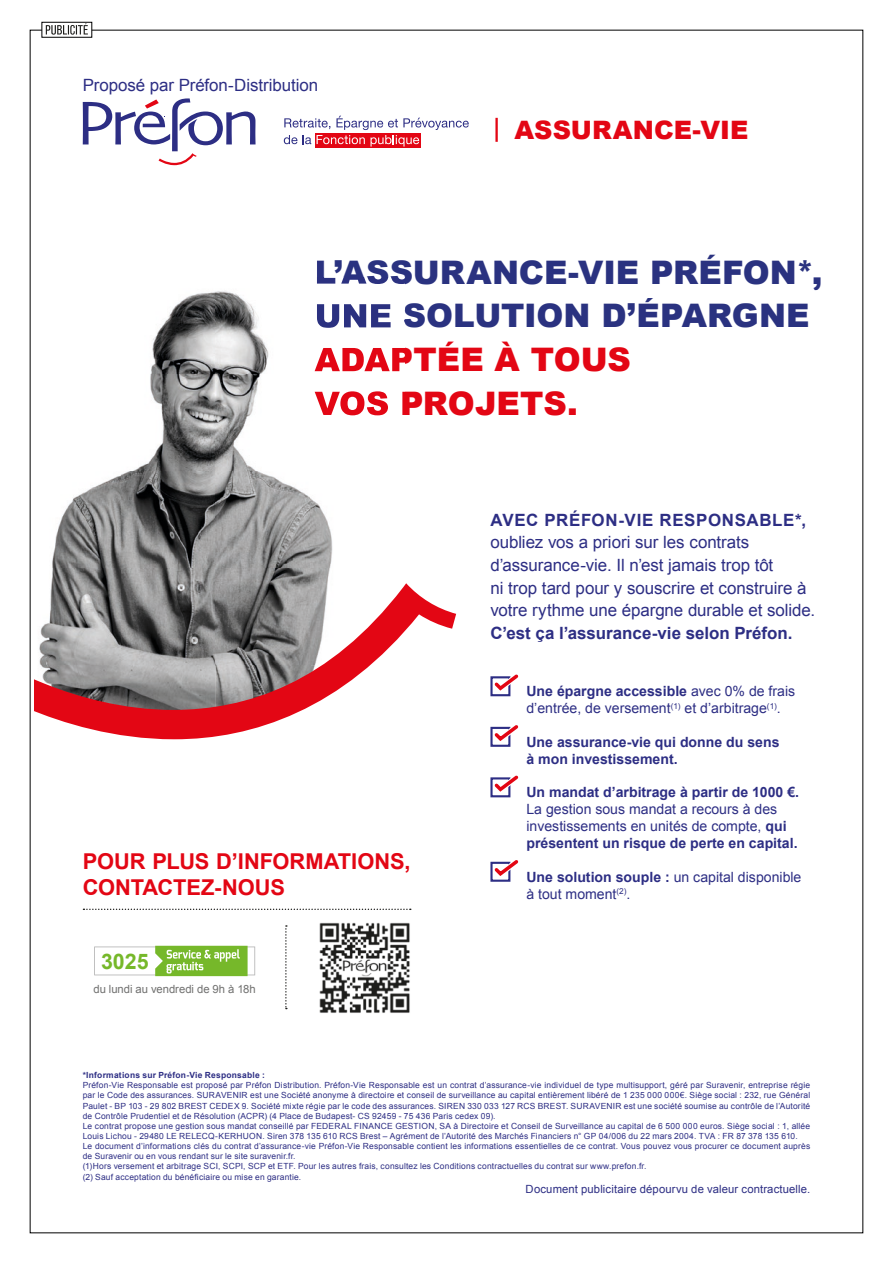
<style>
.page{position:relative;width:893px;height:1263px;background:#fff}
.page>*{position:absolute;margin:0;border:0;box-sizing:border-box;transform-origin:0 0}
.t1{font:900 32.4px/43.8px "Arial";color:#2a3280}
.t2{font:900 25.35px "Arial";color:#e30614}
.t3{font:700 21.9px/25.3px "Arial";letter-spacing:-.005em;color:#e30614}
.t4{font:700 21.45px "Arial";color:#76b82a}
.t5{font:16.95px/22.5px "Arial";letter-spacing:-.005em;color:#2d2e84}
.t6{font:700 14.1px/17px "Arial";color:#2d2e84}
.t7{font:14.1px/17px "Arial";color:#2d2e84}
.t8{font:11.25px "Arial";letter-spacing:.01em;color:#2d2e84}
.t9{font:11.25px "Arial";color:#70706f}
.t10{font:8.4px/10.2px "Arial";letter-spacing:.02em;color:#2d2e84}
.s1{color:#e30614}
.s2{font-weight:700}
.s3{font-weight:400}
</style>
<div class="page">
<svg style="left:285px;top:925px;width:2px;height:84px"></svg>
<svg style="left:83px;top:908px;width:328px;height:2px"></svg>
<svg style="left:94px;top:946px;width:161px;height:30px"></svg>
<img style="left:319px;top:922px;width:91px;height:91px">
<hr style="left:495px;top:118px;width:3px;height:24px;background:#e30614">
<img style="left:51px;top:291px;width:330px;height:292px">
<img style="left:317px;top:278px;width:88px;height:6px">
<img style="left:317px;top:298px;width:88px;height:30px">
<img style="left:315px;top:342px;width:90px;height:30px">
<img style="left:315px;top:391px;width:90px;height:24px">
<svg style="left:34px;top:583px;width:422px;height:156px"></svg>
<svg style="left:490px;top:674px;width:29px;height:22px"></svg>
<div style="left:490px;top:727px;width:20px;height:20px;border:2px solid #2d2e84"></div>
<svg style="left:490px;top:725px;width:29px;height:21px"></svg>
<svg style="left:490px;top:775px;width:29px;height:22px"></svg>
<div style="left:490px;top:862px;width:20px;height:20px;border:2px solid #2d2e84"></div>
<svg style="left:490px;top:860px;width:29px;height:21px"></svg>
<div style="left:315px;top:134px;width:106px;height:14px;background:#e30614"></div>
<svg style="left:83px;top:98px;width:173px;height:67px"></svg>
<svg style="left:284px;top:116px;width:185px;height:31px"></svg>
<div style="left:42px;top:22px;width:50px;height:16px;background:#fff;border:1px solid #000"></div>
<svg style="left:46px;top:23px;width:42px;height:12px"></svg>
<p class="t5" style="left:83px;top:74px;width:237px">Proposé par Préfon-Distribution</p>
<p class="t2" style="left:515px;top:111px;width:235px">ASSURANCE-VIE</p>
<p class="t1" style="left:315px;top:249px;width:509px">L’ASSURANCE-VIE PRÉFON*,<br>UNE SOLUTION D’ÉPARGNE<br><span class="s1">ADAPTÉE À TOUS<br>VOS PROJETS.</span></p>
<p class="t3" style="left:83px;top:850px;width:329px">POUR PLUS D’INFORMATIONS,<br>CONTACTEZ-NOUS</p>
<p class="t4" style="left:101px;top:947px;width:49px">3025</p>
<p class="t9" style="left:93px;top:982px;width:164px">du lundi au vendredi de 9h à 18h</p>
<p class="t5" style="left:490px;top:509px;width:326px"><span class="s2">AVEC PRÉFON-VIE RESPONSABLE*, </span>oubliez vos a priori sur les contrats d’assurance-vie. Il n’est jamais trop tôt<br>ni trop tard pour y souscrire et construire à votre rythme une épargne durable et solide.<br><span class="s2">C’est ça l’assurance-vie selon Préfon.</span></p>
<p class="t7" style="left:526px;top:683px;width:270px"><span class="s2">Une épargne accessible</span> avec 0% de frais d’entrée, de versement<sup>(1)</sup> et d’arbitrage<sup>(1)</sup>.</p>
<p class="t6" style="left:526px;top:734px;width:255px">Une assurance-vie qui donne du sens à mon investissement.</p>
<p class="t6" style="left:526px;top:784px;width:274px">Un mandat d’arbitrage à partir de 1000 €.<br><span class="s3">La gestion sous mandat a recours à des investissements en unités de compte,</span> qui présentent un risque de perte en capital.</p>
<p class="t7" style="left:526px;top:868px;width:277px"><span class="s2">Une solution souple :</span> un capital disponible à tout moment<sup>(2)</sup>.</p>
<p class="t10" style="left:83px;top:1070px;width:729px"><span class="s2">*Informations sur Préfon-Vie Responsable :<br></span>Préfon-Vie Responsable est proposé par Préfon Distribution. Préfon-Vie Responsable est un contrat d’assurance-vie individuel de type multisupport, géré par Suravenir, entreprise régie par le Code des assurances. SURAVENIR est une Société anonyme à directoire et conseil de surveillance au capital entièrement libéré de 1 235 000 000€. Siège social : 232, rue Général Paulet - BP 103 - 29 802 BREST CEDEX 9. Société mixte régie par le code des assurances. SIREN 330 033 127 RCS BREST. SURAVENIR est une société soumise au contrôle de l’Autorité de Contrôle Prudentiel et de Résolution (ACPR) (4 Place de Budapest- CS 92459 - 75 436 Paris cedex 09).<br>Le contrat propose une gestion sous mandat conseillé par FEDERAL FINANCE GESTION, SA à Directoire et Conseil de Surveillance au capital de 6 500 000 euros. Siège social : 1, allée Louis Lichou - 29480 LE RELECQ-KERHUON. Siren 378 135 610 RCS Brest – Agrément de l’Autorité des Marchés Financiers n° GP 04/006 du 22 mars 2004. TVA : FR 87 378 135 610.<br>Le document d’informations clés du contrat d’assurance-vie Préfon-Vie Responsable contient les informations essentielles de ce contrat. Vous pouvez vous procurer ce document auprès de Suravenir ou en vous rendant sur le site suravenir.fr.<br>(1)Hors versement et arbitrage SCI, SCPI, SCP et ETF. Pour les autres frais, consultez les Conditions contractuelles du contrat sur www.prefon.fr.<br>(2) Sauf acceptation du bénéficiaire ou mise en garantie.</p>
<p class="t8" style="left:526px;top:1182px;width:286px">Document publicitaire dépourvu de valeur contractuelle.</p>
</div>
